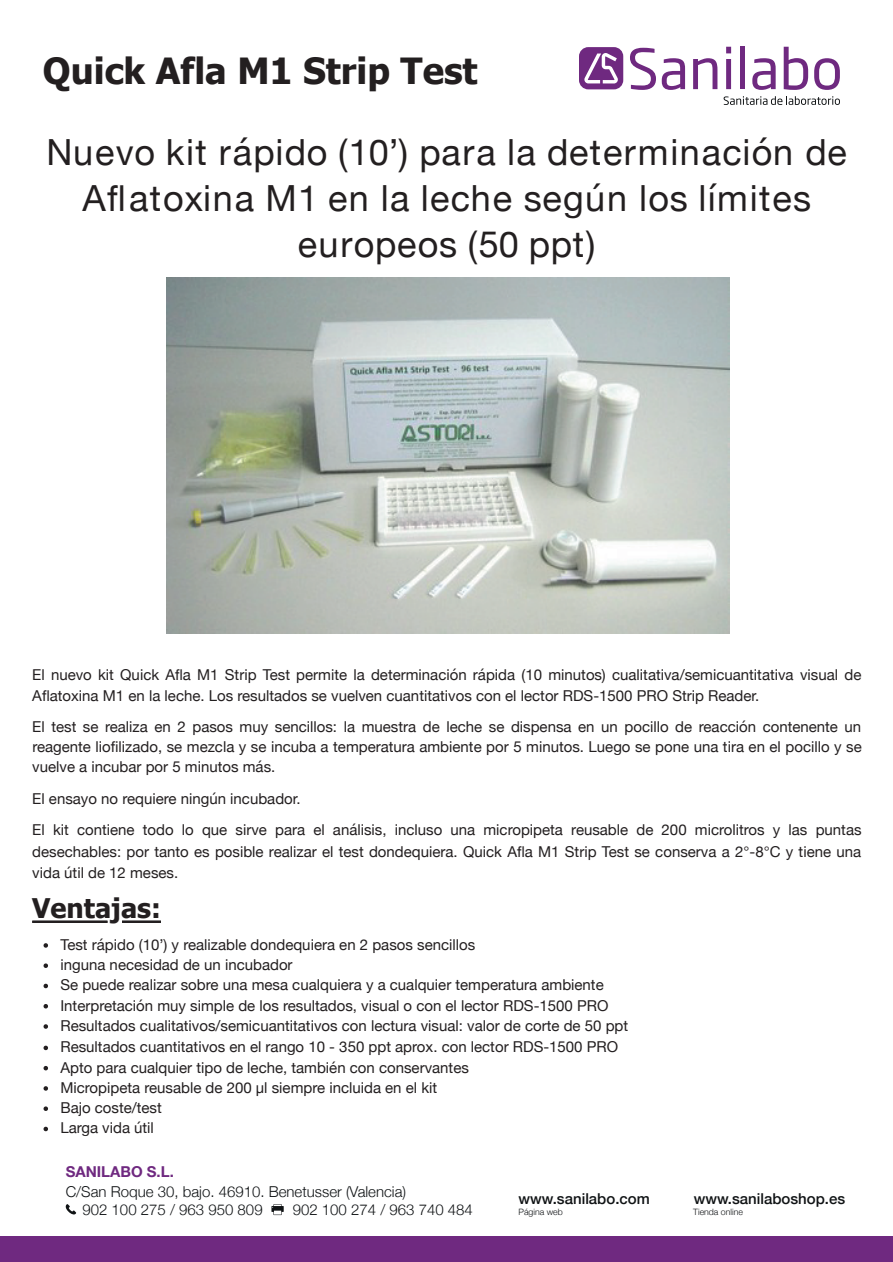
<style>
.page{position:relative;width:893px;height:1262px;background:#fff}
.page>*{position:absolute;margin:0;border:0;box-sizing:border-box;transform-origin:0 0}
.t1{font:36px/46.2px "Helvetica Neue";letter-spacing:.035em;color:#231f20;text-align:center}
.t2{font:700 36px "Tahoma";color:#231f20}
.t3{font:700 27px "Tahoma";color:#231f20}
.t4{font:15px/20.4px "Helvetica Neue";color:#231f20}
.t5{font:300 15px/18px "Helvetica Neue";color:#101315}
.t6{font:500 15px "Helvetica Neue";color:#101315}
.t7{font:700 15px "Helvetica Neue";color:#6f2980}
.t8{font:300 8.7px "Helvetica Neue";color:#101315}
</style>
<div class="page">
<img style="left:166px;top:278px;width:563px;height:355px">
<hr style="left:122px;top:920px;width:39px;height:3px;background:#231f20">
<hr style="left:32px;top:920px;width:75px;height:3px;background:#231f20">
<svg style="left:44px;top:943px;width:4px;height:4px"></svg>
<svg style="left:44px;top:963px;width:4px;height:5px"></svg>
<svg style="left:44px;top:983px;width:4px;height:5px"></svg>
<svg style="left:44px;top:1004px;width:4px;height:4px"></svg>
<svg style="left:44px;top:1024px;width:4px;height:4px"></svg>
<svg style="left:44px;top:1045px;width:4px;height:5px"></svg>
<svg style="left:44px;top:1066px;width:4px;height:4px"></svg>
<svg style="left:44px;top:1086px;width:4px;height:4px"></svg>
<svg style="left:44px;top:1106px;width:4px;height:4px"></svg>
<svg style="left:44px;top:1126px;width:4px;height:5px"></svg>
<div style="left:579px;top:47px;width:44px;height:42px;background:#6f2980;border-radius:9px"></div>
<svg style="left:584px;top:53px;width:33px;height:30px"></svg>
<svg style="left:630px;top:48px;width:55px;height:42px"></svg>
<svg style="left:693px;top:58px;width:24px;height:31px"></svg>
<svg style="left:726px;top:47px;width:5px;height:42px"></svg>
<div style="left:740px;top:47px;width:5px;height:42px;background:#6f2980"></div>
<svg style="left:752px;top:58px;width:23px;height:32px"></svg>
<svg style="left:783px;top:47px;width:25px;height:43px"></svg>
<svg style="left:814px;top:58px;width:25px;height:32px"></svg>
<svg style="left:723px;top:96px;width:116px;height:9px"></svg>
<div style="left:0;top:1235px;width:892px;height:26px;background:#6f2980"></div>
<svg style="left:66px;top:1204px;width:10px;height:10px"></svg>
<svg style="left:271px;top:1204px;width:13px;height:11px"></svg>
<h1 class="t2" style="left:43px;top:46px;width:436px">Quick Afla M1 Strip Test</h1>
<h1 class="t1" style="left:46px;top:131px;width:801px">Nuevo kit rápido (10’) para la determinación de<br>Aflatoxina M1 en la leche según los límites europeos (50 ppt)</h1>
<p class="t4" style="left:32px;top:664px;width:830px;line-height:21.5px">El nuevo kit Quick Afla M1 Strip Test permite la determinación rápida (10 minutos) cualitativa/semicuantitativa visual de<br>Aflatoxina M1 en la leche. Los resultados se vuelven cuantitativos con el lector RDS-1500 PRO Strip Reader.</p>
<p class="t4" style="left:32px;top:717px;width:831px;text-align:justify">El test se realiza en 2 pasos muy sencillos: la muestra de leche se dispensa en un pocillo de reacción contenente un reagente liofilizado, se mezcla y se incuba a temperatura ambiente por 5 minutos. Luego se pone una tira en el pocillo y se vuelve a incubar por 5 minutos más.</p>
<p class="t4" style="left:32px;top:783px;width:830px;line-height:31.5px">El ensayo no requiere ningún incubador.<br>El kit contiene todo lo que sirve para el análisis, incluso una micropipeta reusable de 200 microlitros y las puntas</p>
<p class="t4" style="left:32px;top:841px;width:830px;line-height:21.5px">desechables: por tanto es posible realizar el test dondequiera. Quick Afla M1 Strip Test se conserva a 2°-8°C y tiene una vida útil de 12 meses.</p>
<h2 class="t3" style="left:32px;top:889px;width:130px">Ventajas:</h2>
<p class="t4" style="left:60px;top:935px;width:569px">Test rápido (10’) y realizable dondequiera en 2 pasos sencillos<br>inguna necesidad de un incubador<br>Se puede realizar sobre una mesa cualquiera y a cualquier temperatura ambiente Interpretación muy simple de los resultados, visual o con el lector RDS-1500 PRO Resultados cualitativos/semicuantitativos con lectura visual: valor de corte de 50 ppt Resultados cuantitativos en el rango 10 - 350 ppt aprox. con lector RDS-1500 PRO Apto para cualquier tipo de leche, también con conservantes<br>Micropipeta reusable de 200 μl siempre incluida en el kit<br>Bajo coste/test<br>Larga vida útil</p>
<p class="t7" style="left:66px;top:1160px;width:110px">SANILABO S.L.</p>
<p class="t5" style="left:82px;top:1181px;width:325px;text-indent:-17px">C/San Roque 30, bajo. 46910. Benetusser (Valencia)<br>902 100 275 / 963 950 809</p>
<p class="t6" style="left:518px;top:1186px;width:133px">www.sanilabo.com</p>
<p class="t6" style="left:693px;top:1186px;width:153px">www.sanilaboshop.es</p>
<p class="t8" style="left:518px;top:1204px;width:46px">Página web</p>
<p class="t8" style="left:693px;top:1204px;width:51px">Tienda online</p>
<p class="t5" style="left:293px;top:1199px;width:182px">902 100 274 / 963 740 484</p>
</div>
